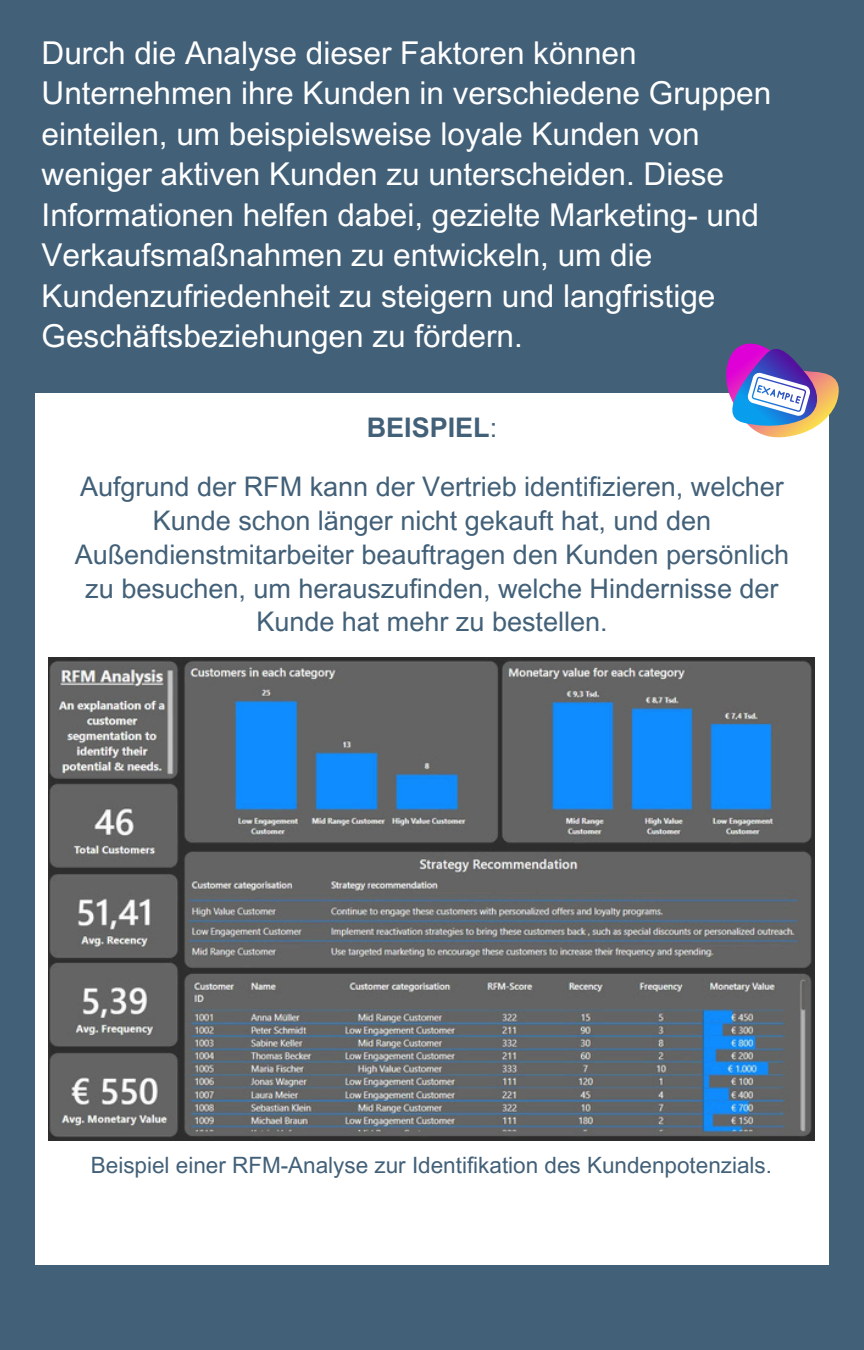
<style>
.page{position:relative;width:864px;height:1350px;background:#426078}
.page>*{position:absolute;margin:0;border:0;box-sizing:border-box;transform-origin:0 0}
.t1{font:31.5px/40.5px "Arial MT Pro";color:#fff}
.t2{font:27px/33.8px "Arial MT Pro";color:#426078;text-align:center}
.t3{font:700 27px "Arial MT Pro";color:#426078}
.t4{font:22.5px "Arial MT Pro";color:#426078}
.s1{font-weight:400}
</style>
<div class="page">
<div style="left:35px;top:393px;width:794px;height:871px;background:#fff"></div>
<img style="left:49px;top:657px;width:766px;height:483px">
<svg style="left:706px;top:343px;width:133px;height:117px"></svg>
<h1 class="t1" style="left:42px;top:36px;width:731px">Durch die Analyse dieser Faktoren können Unternehmen ihre Kunden in verschiedene Gruppen einteilen, um beispielsweise loyale Kunden von weniger aktiven Kunden zu unterscheiden. Diese Informationen helfen dabei, gezielte Marketing- und Verkaufsmaßnahmen zu entwickeln, um die Kundenzufriedenheit zu steigern und langfristige Geschäftsbeziehungen zu fördern.</h1>
<p class="t3" style="left:367px;top:418px;width:132px">BEISPIEL<span class="s1">:</span></p>
<h2 class="t2" style="left:75px;top:473px;width:716px">Aufgrund der RFM kann der Vertrieb identifizieren, welcher Kunde schon länger nicht gekauft hat, und den Außendienstmitarbeiter beauftragen den Kunden persönlich zu besuchen, um herauszufinden, welche Hindernisse der Kunde hat mehr zu bestellen.</h2>
<p class="t4" style="left:91px;top:1157px;width:683px">Beispiel einer RFM-Analyse zur Identifikation des Kundenpotenzials.</p>
</div>
